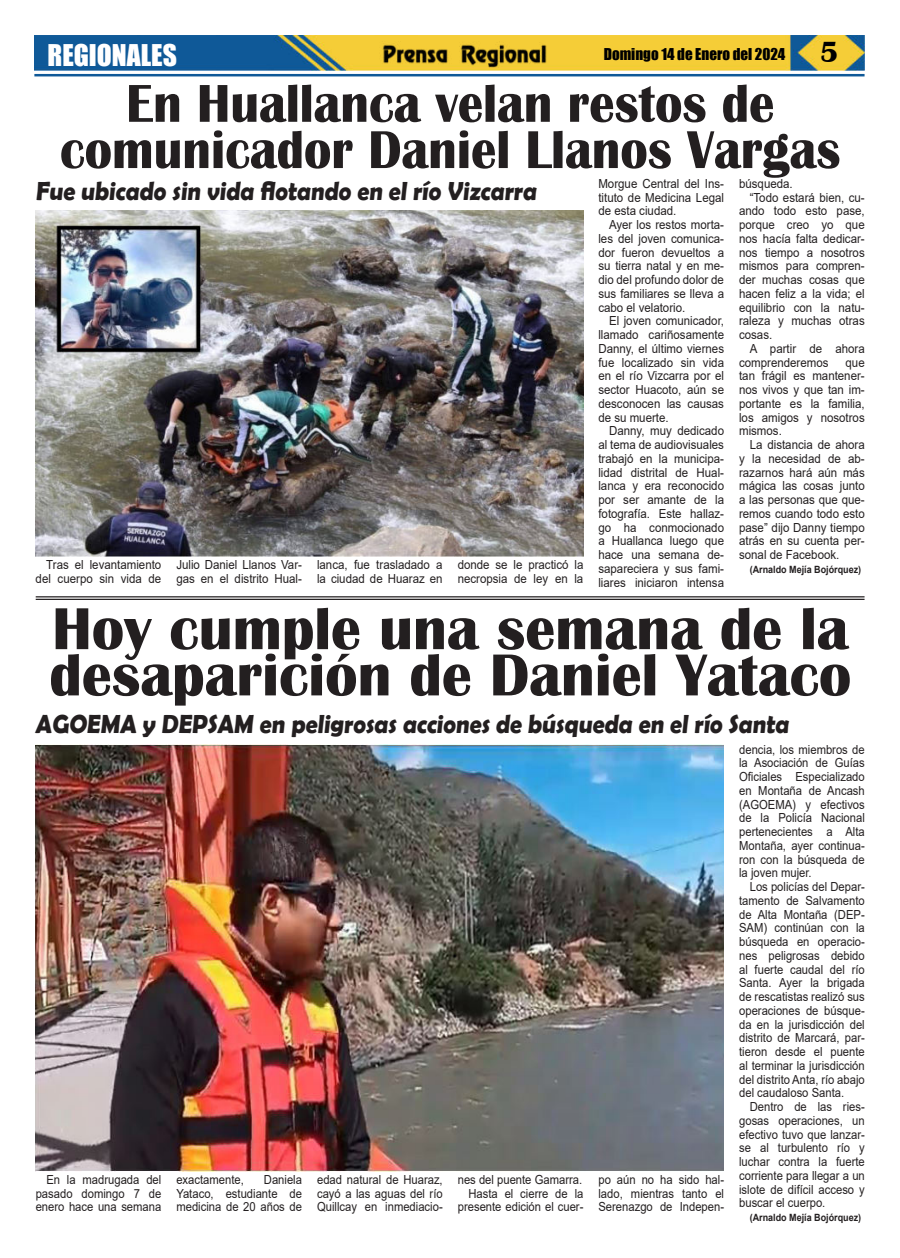
<style>
.page{position:relative;width:900px;height:1258px;background:#fff}
.page>*{position:absolute;margin:0;border:0;box-sizing:border-box;transform-origin:0 0}
.t1{font:700 61.25px/46.2px "Britannic";color:#231f20}
.t2{font:700 55.12px/46.2px "Britannic";color:#231f20;text-align:center;scale:.92 1}
.t3{font:27.5px "Impact";color:#fff}
.t4{font:700 26.25px "Berlin Sans FB Demi";color:#231f20;scale:.91 1}
.t5{font:15px "Impact";color:#000}
.t6{font:12.5px/13.8px "Arial";color:#231f20;text-align:justify;scale:.92 1}
.t7{font:12.5px/13.8px "Arial";color:#231f20;text-align:justify;scale:.9 1}
.t8{font:700 10px "Arial";color:#231f20;scale:.9 1}
.s1{font-family:"Britannic";font-weight:700;font-size:30px}
</style>
<div class="page">
<img style="left:34px;top:35px;width:831px;height:36px">
<hr style="left:34px;top:74px;width:831px;height:2px;background:#0f5998">
<img style="left:380px;top:41px;width:169px;height:27px">
<hr style="left:36px;top:596px;width:829px;height:1px;background:#231f20">
<hr style="left:36px;top:599px;width:829px;height:1px;background:#231f20">
<img style="left:36px;top:210px;width:547px;height:346px">
<img style="left:36px;top:745px;width:688px;height:426px">
<h3 class="t3" style="left:48px;top:40px;width:131px">REGIONALES</h3>
<p class="t5" style="left:604px;top:48px;width:236px">Domingo 14 de Enero del 2024 <span class="s1">5</span></p>
<h2 class="t2" style="left:60px;top:85px;width:850px">En Huallanca velan restos de comunicador Daniel Llanos Vargas</h2>
<p class="t6" style="left:598px;top:178px;width:138px">Morgue Central del Ins&shy;tituto de Medicina Legal de esta ciudad.</p>
<p class="t6" style="left:598px;top:219px;width:138px;text-indent:11px">Ayer los restos morta&shy;les del joven comunica&shy;dor fueron devueltos a su tierra natal y en me&shy;dio del profundo dolor de sus familiares se lleva a cabo el velatorio.</p>
<p class="t6" style="left:598px;top:315px;width:138px;text-indent:11px">El joven comunicador, llamado cariñosamente Danny, el último viernes fue localizado sin vida en el río Vizcarra por el sector Huacoto, aún se desconocen las causas de su muerte.</p>
<p class="t6" style="left:598px;top:425px;width:138px;text-indent:11px">Danny, muy dedicado al tema de audiovisuales trabajó en la municipa&shy;lidad distrital de Hual&shy;lanca y era reconocido por ser amante de la fotografía. Este hallaz&shy;go ha conmocionado a Huallanca luego que hace una semana de&shy;sapareciera y sus fami&shy;liares iniciaron intensa</p>
<p class="t6" style="left:739px;top:178px;width:60px">búsqueda.</p>
<p class="t6" style="left:750px;top:192px;width:127px">“Todo estará bien, cu-</p>
<p class="t6" style="left:739px;top:205px;width:138px">ando todo esto pase,</p>
<p class="t6" style="left:739px;top:219px;width:138px">porque creo yo que</p>
<p class="t6" style="left:739px;top:233px;width:138px">nos hacía falta dedicar-</p>
<p class="t6" style="left:739px;top:247px;width:138px">nos tiempo a nosotros</p>
<p class="t6" style="left:739px;top:260px;width:138px">mismos para compren-</p>
<p class="t6" style="left:739px;top:274px;width:138px">der muchas cosas que</p>
<p class="t6" style="left:739px;top:288px;width:138px">hacen feliz a la vida; el</p>
<p class="t6" style="left:739px;top:302px;width:138px">equilibrio con la natu-</p>
<p class="t6" style="left:739px;top:315px;width:138px">raleza y muchas otras</p>
<p class="t6" style="left:739px;top:329px;width:38px">cosas.</p>
<p class="t6" style="left:750px;top:343px;width:127px">A partir de ahora</p>
<p class="t6" style="left:739px;top:357px;width:99px">comprenderemos</p>
<h3 class="t4" style="left:35px;top:176px;width:556px">Fue ubicado sin vida flotando en el río Vizcarra</h3>
<p class="t6" style="left:739px;top:357px;width:138px;text-indent:106px">que tan frágil es mantener&shy;nos vivos y que tan im&shy;portante es la familia, los amigos y nosotros mismos.</p>
<p class="t6" style="left:739px;top:439px;width:138px;text-indent:11px">La distancia de ahora y la necesidad de ab&shy;razarnos hará aún más mágica las cosas junto a las personas que que&shy;remos cuando todo esto pase” dijo Danny tiempo atrás en su cuenta per&shy;sonal de Facebook.</p>
<p class="t8" style="left:750px;top:566px;width:125px">(Arnaldo Mejía Bojórquez)</p>
<p class="t6" style="left:36px;top:559px;width:138px;text-align:right">Tras el levantamiento del cuerpo sin vida de</p>
<p class="t6" style="left:176px;top:559px;width:138px">Julio Daniel Llanos Var&shy;gas en el distrito Hual-</p>
<p class="t6" style="left:317px;top:559px;width:138px">lanca, fue trasladado a la ciudad de Huaraz en</p>
<p class="t6" style="left:458px;top:559px;width:138px">donde se le practicó la necropsia de ley en la</p>
<h1 class="t1" style="left:49px;top:611px;width:803px">Hoy cumple una semana de la desaparición de Daniel Yataco</h1>
<h3 class="t4" style="left:35px;top:712px;width:833px">AGOEMA y DEPSAM en peligrosas acciones de búsqueda en el río Santa</h3>
<p class="t7" style="left:36px;top:1174px;width:141px;text-indent:11px">En la madrugada del pasado domingo 7 de enero hace una semana</p>
<p class="t7" style="left:176px;top:1174px;width:77px">exactamente,</p>
<p class="t7" style="left:176px;top:1174px;width:141px;text-indent:88px">Daniela Yataco, estudiante de medicina de 20 años de</p>
<p class="t7" style="left:317px;top:1174px;width:141px">edad natural de Huaraz, cayó a las aguas del río Quillcay en inmediacio-</p>
<p class="t7" style="left:458px;top:1174px;width:141px;text-align:right">nes del puente Gamarra.<br>Hasta el cierre de la presente edición el cuer-</p>
<p class="t7" style="left:598px;top:1174px;width:141px">po aún no ha sido hal&shy;lado, mientras tanto el Serenazgo de Indepen-</p>
<p class="t7" style="left:739px;top:743px;width:141px">dencia, los miembros de la Asociación de Guías Oficiales Especializado en Montaña de Ancash (AGOEMA) y efectivos de la Policía Nacional pertenecientes a Alta Montaña, ayer continua&shy;ron con la búsqueda de la joven mujer.</p>
<p class="t7" style="left:739px;top:881px;width:141px;text-indent:11px">Los policías del Depar&shy;tamento de Salvamento de Alta Montaña (DEP-SAM) continúan con la búsqueda en operacio&shy;nes peligrosas debido al fuerte caudal del río Santa. Ayer la brigada de rescatistas realizó sus operaciones de búsque&shy;da en la jurisdicción del distrito de Marcará, par&shy;tieron desde el puente al terminar la jurisdicción del distrito Anta, río abajo del caudaloso Santa.</p>
<p class="t7" style="left:739px;top:1101px;width:141px;text-indent:11px">Dentro de las ries&shy;gosas operaciones, un efectivo tuvo que lanzar&shy;se al turbulento río y luchar contra la fuerte corriente para llegar a un islote de difícil acceso y buscar el cuerpo.</p>
<p class="t8" style="left:750px;top:1214px;width:125px">(Arnaldo Mejía Bojórquez)</p>
</div>
